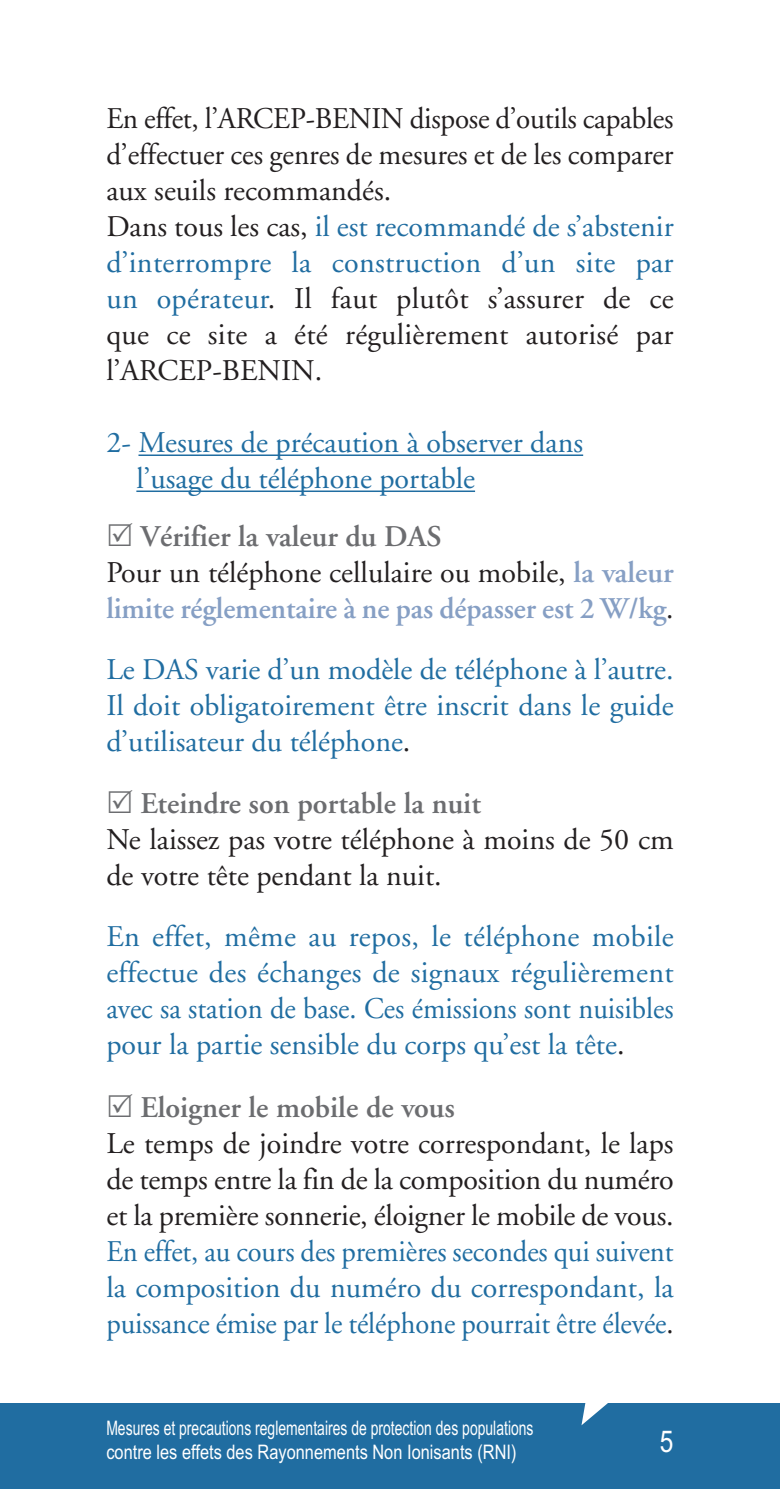
<style>
.page{position:relative;width:780px;height:1489px;background:#fff}
.page>*{position:absolute;margin:0;border:0;box-sizing:border-box;transform-origin:0 0}
.t1{font:30px/36px "Adobe Garamond";color:#231f20}
.t2{font:30px/36px "Adobe Garamond";color:#206da1;text-align:justify}
.t3{font:30px/36px "Adobe Garamond";color:#206da1;text-align:justify;scale:.95 1}
.t4{font:600 30px/36px "Adobe Garamond";letter-spacing:-.005em;color:#869fc4}
.t5{font:600 30px "Adobe Garamond";color:#6c6d70}
.t6{font:30px "Arial Narrow";color:#fff}
.t7{font:20px/24px "Arial Narrow";color:#fff;scale:.85 1}
.s1{color:#206da1}
.s2{color:#6c6d70}
.s3{font-weight:400;color:#231f20}
.s4{color:#231f20}
</style>
<div class="page">
<div style="left:0;top:1403px;width:780px;height:85px;background:#206da1"></div>
<hr style="left:138px;top:454px;width:445px;height:2px;background:#206da1">
<hr style="left:136px;top:490px;width:339px;height:2px;background:#206da1">
<svg style="left:581px;top:1403px;width:27px;height:22px"></svg>
<p class="t1" style="left:106px;top:103px;width:568px">En effet, l’ARCEP-BENIN dispose d’outils capables d’effectuer ces genres de mesures et de les comparer aux seuils recommandés.<br>Dans tous les cas, <span class="s1">il est recommandé de s’abstenir d’interrompre la construction d’un site par un opérateur</span>. Il faut plutôt s’assurer de ce que ce site a été régulièrement autorisé par l’ARCEP-BENIN.</p>
<p class="t2" style="left:136px;top:427px;width:448px;text-indent:-30px">2- Mesures de précaution à observer dans l’usage du téléphone portable</p>
<p class="t4" style="left:106px;top:521px;width:568px;text-indent:34px"><span class="s2">Vérifier la valeur du DAS<br></span><span class="s3">Pour un téléphone cellulaire ou mobile,</span> la valeur limite réglementaire à ne pas dépasser est 2 W/kg<span class="s3">.</span></p>
<p class="t2" style="left:106px;top:653px;width:568px">Le DAS varie d’un modèle de téléphone à l’autre.<br>Il doit obligatoirement être inscrit dans le guide d’utilisateur du téléphone<span class="s4">.</span></p>
<p class="t5" style="left:141px;top:792px;width:342px">Eteindre son portable la nuit</p>
<p class="t1" style="left:106px;top:824px;width:568px">Ne laissez pas votre téléphone à moins de 50 cm de votre tête pendant la nuit.</p>
<p class="t2" style="left:106px;top:921px;width:568px">En effet, même au repos, le téléphone mobile effectue des échanges de signaux régulièrement avec sa station de base. Ces émissions sont nuisibles pour la partie sensible du corps qu’est la tête<span class="s4">.</span></p>
<p class="t5" style="left:141px;top:1095px;width:316px">Eloigner le mobile de vous</p>
<p class="t1" style="left:106px;top:1128px;width:568px;text-align:justify">Le temps de joindre votre correspondant, le laps de temps entre la fin de la composition du numéro et la première sonnerie, éloigner le mobile de vous.</p>
<p class="t3" style="left:106px;top:1236px;width:598px">En effet, au cours des premières secondes qui suivent la composition du numéro du correspondant, la puissance émise par le téléphone pourrait être élevée<span class="s4">.</span></p>
<p class="t7" style="left:106px;top:1415px;width:504px">Mesures et precautions reglementaires de protection des populations contre les effets des Rayonnements Non Ionisants (RNI)</p>
<p class="t6" style="left:660px;top:1423px;width:15px">5</p>
</div>
